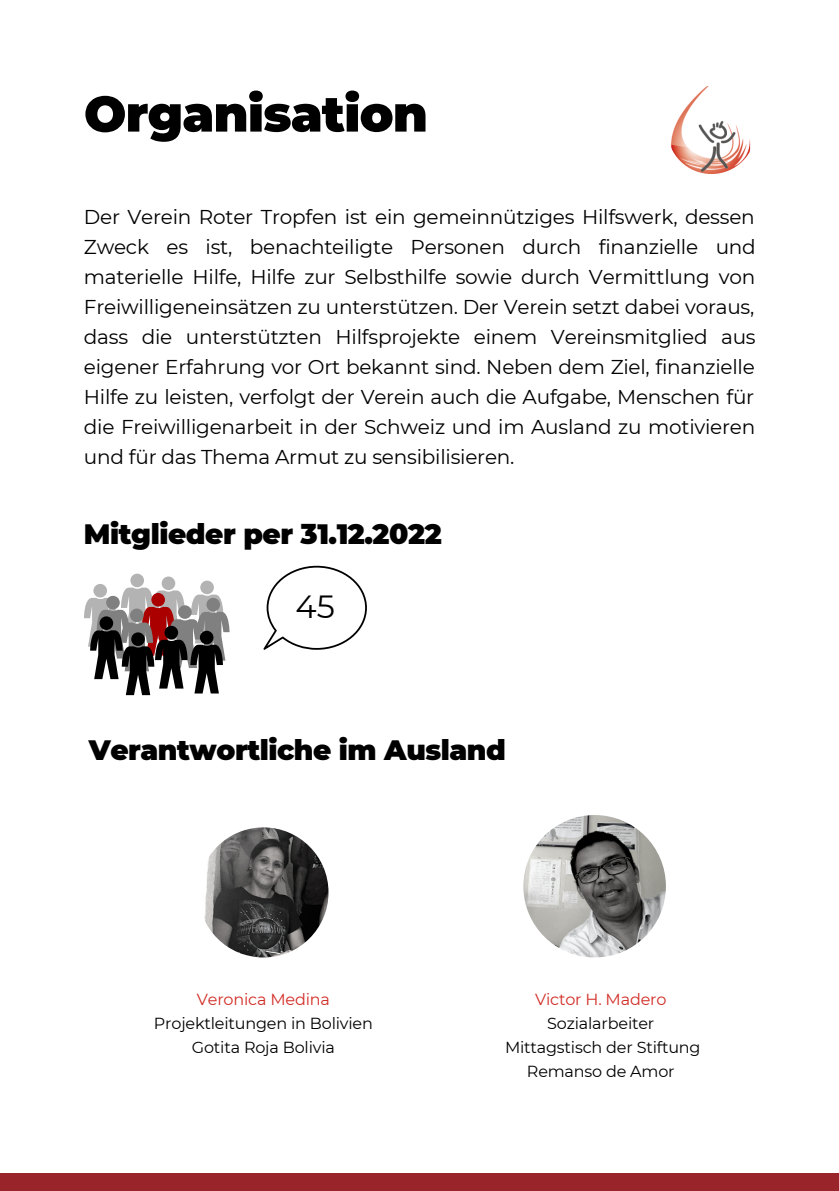
<style>
.page{position:relative;width:839px;height:1191px;background:#fff}
.page>*{position:absolute;margin:0;border:0;box-sizing:border-box;transform-origin:0 0}
.t1{font:900 50px "Montserrat";letter-spacing:-.015em;color:#000}
.t2{font:32px "Montserrat";color:#000}
.t3{font:900 28px "Montserrat";letter-spacing:-.015em;color:#000}
.t4{font:20px/30px "Montserrat";letter-spacing:-.01em;color:#000;text-align:justify}
.t5{font:16px/24px "Montserrat";letter-spacing:-.01em;color:#000;text-align:center}
.t6{font:16px "Montserrat";letter-spacing:-.01em;color:#d22c25}
</style>
<div class="page">
<div style="left:0;top:1173px;width:838px;height:18px;background:#99242a"></div>
<img style="left:667px;top:86px;width:88px;height:88px;border-radius:50%">
<img style="left:198px;top:827px;width:130px;height:131px;border-radius:50%">
<img style="left:523px;top:815px;width:143px;height:143px;border-radius:50%">
<svg style="left:84px;top:574px;width:145px;height:121px"></svg>
<svg style="left:263px;top:566px;width:104px;height:84px"></svg>
<p class="t1" style="left:84px;top:83px;width:345px">Organisation</p>
<p class="t4" style="left:84px;top:202px;width:673px">Der Verein Roter Tropfen ist ein gemeinnütziges Hilfswerk, dessen Zweck es ist, benachteiligte Personen durch finanzielle und materielle Hilfe, Hilfe zur Selbsthilfe sowie durch Vermittlung von Freiwilligeneinsätzen zu unterstützen. Der Verein setzt dabei voraus, dass die unterstützten Hilfsprojekte einem Vereinsmitglied aus eigener Erfahrung vor Ort bekannt sind. Neben dem Ziel, finanzielle Hilfe zu leisten, verfolgt der Verein auch die Aufgabe, Menschen für die Freiwilligenarbeit in der Schweiz und im Ausland zu motivieren und für das Thema Armut zu sensibilisieren.</p>
<p class="t3" style="left:84px;top:517px;width:359px">Mitglieder per 31.12.2022</p>
<p class="t2" style="left:295px;top:587px;width:41px">45</p>
<p class="t3" style="left:89px;top:733px;width:418px">Verantwortliche im Ausland</p>
<p class="t6" style="left:197px;top:990px;width:134px">Veronica Medina</p>
<p class="t5" style="left:154px;top:1012px;width:220px">Projektleitungen in Bolivien</p>
<p class="t5" style="left:192px;top:1036px;width:144px">Gotita Roja Bolivia</p>
<p class="t6" style="left:535px;top:990px;width:133px">Victor H. Madero</p>
<p class="t5" style="left:547px;top:1012px;width:109px">Sozialarbeiter</p>
<p class="t5" style="left:505px;top:1036px;width:197px">Mittagstisch der Stiftung<br>Remanso de Amor</p>
</div>
